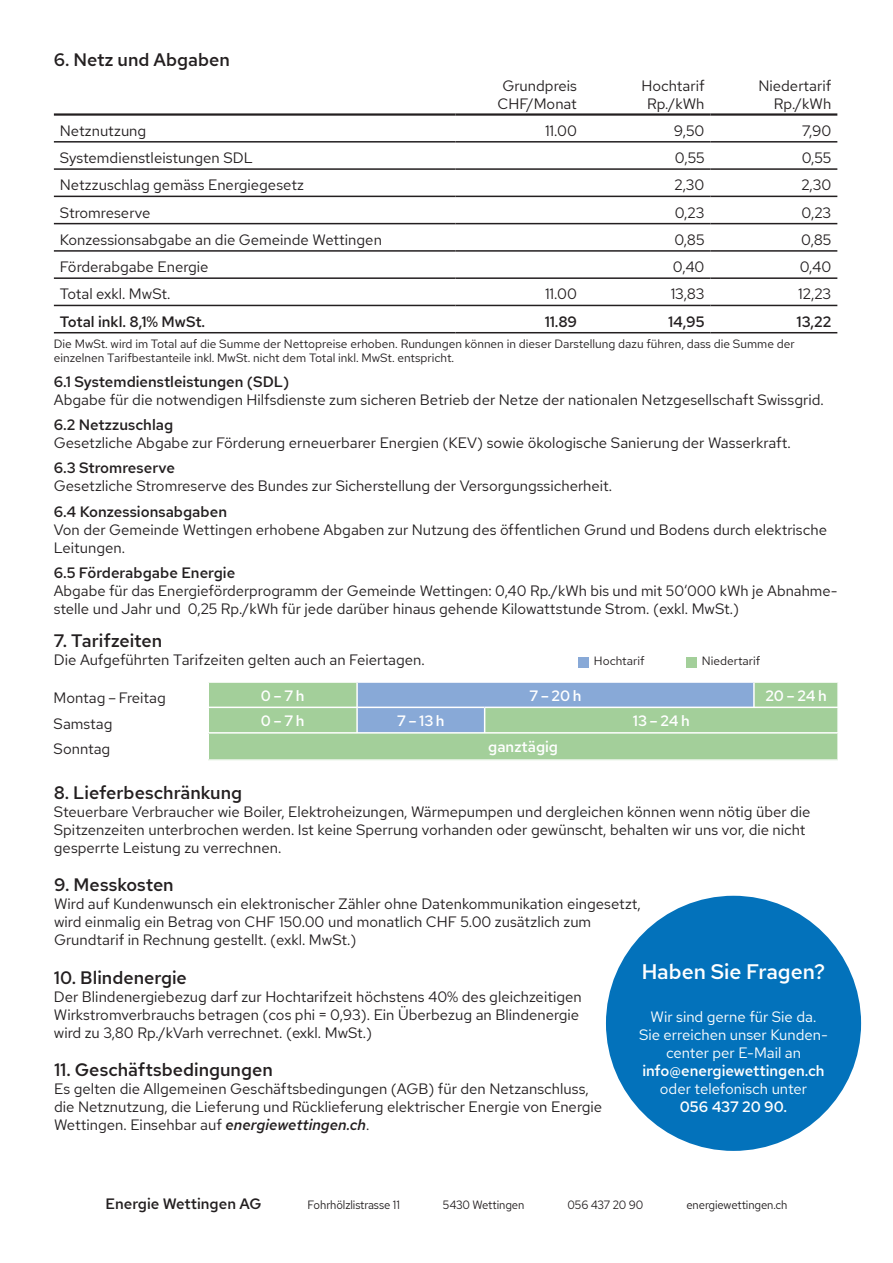
<style>
.page{position:relative;width:893px;height:1263px;background:#fff}
.page>*{position:absolute;margin:0;border:0;box-sizing:border-box;transform-origin:0 0}
.t1{font:500 21px "Red Hat Text";color:#fff}
.t2{font:500 18px "Red Hat Text";color:#231f20}
.t3{font:15px/18px "Red Hat Text";color:#231f20}
.t4{font:500 15px "Red Hat Text";color:#231f20}
.t5{font:15px/18px "Red Hat Text";color:#fff;text-align:center}
.t6{font:500 15px "Red Hat Text";color:#fff}
.t7{font:12px/14.4px "Red Hat Text";color:#231f20}
.t8{font:12px "Red Hat Text";color:#231f20;scale:.95 1}
.s1{font-weight:500;font-style:italic}
.s2{font-weight:500}
</style>
<div class="page">
<svg style="left:208px;top:682px;width:630px;height:50px;background:#9dc2b7"></svg>
<hr style="left:837px;top:708px;width:2px;height:26px;background:#fff">
<div style="left:208px;top:733px;width:630px;height:27px;background:#a3cf9a"></div>
<hr style="left:207px;top:732px;width:632px;height:2px;background:#fff">
<hr style="left:207px;top:734px;width:2px;height:25px;background:#fff">
<hr style="left:837px;top:734px;width:2px;height:25px;background:#fff">
<hr style="left:207px;top:759px;width:632px;height:2px;background:#fff">
<div style="left:578px;top:657px;width:11px;height:10px;background:#88a9d7"></div>
<div style="left:687px;top:657px;width:10px;height:10px;background:#a3cf9a"></div>
<div style="left:606px;top:896px;width:255px;height:255px;background:#0372bb;border-radius:50%"></div>
<hr style="left:54px;top:168px;width:401px;height:2px;background:#231f20">
<hr style="left:455px;top:168px;width:128px;height:2px;background:#231f20">
<hr style="left:583px;top:168px;width:127px;height:2px;background:#231f20">
<hr style="left:710px;top:168px;width:127px;height:2px;background:#231f20">
<hr style="left:54px;top:196px;width:401px;height:1px;background:#231f20">
<hr style="left:455px;top:196px;width:128px;height:1px;background:#231f20">
<hr style="left:583px;top:196px;width:127px;height:1px;background:#231f20">
<hr style="left:710px;top:196px;width:127px;height:1px;background:#231f20">
<hr style="left:54px;top:223px;width:401px;height:1px;background:#231f20">
<hr style="left:455px;top:223px;width:128px;height:1px;background:#231f20">
<hr style="left:583px;top:223px;width:127px;height:1px;background:#231f20">
<hr style="left:710px;top:223px;width:127px;height:1px;background:#231f20">
<hr style="left:54px;top:250px;width:401px;height:2px;background:#231f20">
<hr style="left:455px;top:250px;width:128px;height:2px;background:#231f20">
<hr style="left:583px;top:250px;width:127px;height:2px;background:#231f20">
<hr style="left:710px;top:250px;width:127px;height:2px;background:#231f20">
<hr style="left:54px;top:277px;width:401px;height:2px;background:#231f20">
<hr style="left:455px;top:277px;width:128px;height:2px;background:#231f20">
<hr style="left:583px;top:277px;width:127px;height:2px;background:#231f20">
<hr style="left:710px;top:277px;width:127px;height:2px;background:#231f20">
<hr style="left:54px;top:305px;width:401px;height:1px;background:#231f20">
<hr style="left:455px;top:305px;width:128px;height:1px;background:#231f20">
<hr style="left:583px;top:305px;width:127px;height:1px;background:#231f20">
<hr style="left:710px;top:305px;width:127px;height:1px;background:#231f20">
<hr style="left:54px;top:332px;width:401px;height:1px;background:#231f20">
<hr style="left:455px;top:332px;width:128px;height:1px;background:#231f20">
<hr style="left:583px;top:332px;width:127px;height:1px;background:#231f20">
<hr style="left:710px;top:332px;width:127px;height:1px;background:#231f20">
<hr style="left:54px;top:113px;width:401px;height:3px;background:#231f20">
<hr style="left:455px;top:113px;width:128px;height:3px;background:#231f20">
<hr style="left:583px;top:113px;width:127px;height:3px;background:#231f20">
<hr style="left:710px;top:113px;width:127px;height:3px;background:#231f20">
<hr style="left:54px;top:141px;width:401px;height:2px;background:#231f20">
<hr style="left:455px;top:141px;width:128px;height:2px;background:#231f20">
<hr style="left:583px;top:141px;width:127px;height:2px;background:#231f20">
<hr style="left:710px;top:141px;width:127px;height:2px;background:#231f20">
<p class="t2" style="left:54px;top:48px;width:178px">6. Netz und Abgaben</p>
<p class="t3" style="left:498px;top:76px;width:81px;text-align:center">Grundpreis<br>CHF/Monat</p>
<p class="t3" style="left:641px;top:76px;width:65px;text-align:center">Hochtarif<br>Rp./kWh</p>
<p class="t3" style="left:758px;top:76px;width:74px;text-align:right">Niedertarif<br>Rp./kWh</p>
<p class="t3" style="left:60px;top:121px;width:88px">Netznutzung</p>
<p class="t3" style="left:545px;top:121px;width:33px">11.00</p>
<p class="t3" style="left:674px;top:121px;width:32px">9,50</p>
<p class="t3" style="left:802px;top:121px;width:31px">7,90</p>
<p class="t3" style="left:60px;top:149px;width:194px">Systemdienstleistungen SDL</p>
<p class="t3" style="left:675px;top:149px;width:31px">0,55</p>
<p class="t3" style="left:802px;top:149px;width:31px">0,55</p>
<p class="t3" style="left:60px;top:176px;width:246px">Netzzuschlag gemäss Energiegesetz</p>
<p class="t3" style="left:675px;top:176px;width:31px">2,30</p>
<p class="t3" style="left:801px;top:176px;width:31px">2,30</p>
<p class="t3" style="left:60px;top:203px;width:92px">Stromreserve</p>
<p class="t3" style="left:675px;top:203px;width:31px">0,23</p>
<p class="t3" style="left:801px;top:203px;width:31px">0,23</p>
<p class="t3" style="left:60px;top:230px;width:324px">Konzessionsabgabe an die Gemeinde Wettingen</p>
<p class="t3" style="left:674px;top:230px;width:32px">0,85</p>
<p class="t3" style="left:801px;top:230px;width:32px">0,85</p>
<p class="t3" style="left:60px;top:258px;width:150px">Förderabgabe Energie</p>
<p class="t3" style="left:673px;top:258px;width:33px">0,40</p>
<p class="t3" style="left:800px;top:258px;width:33px">0,40</p>
<p class="t3" style="left:60px;top:285px;width:112px">Total exkl. MwSt.</p>
<p class="t3" style="left:545px;top:285px;width:33px">11.00</p>
<p class="t3" style="left:671px;top:285px;width:35px">13,83</p>
<p class="t3" style="left:798px;top:285px;width:35px">12,23</p>
<p class="t4" style="left:60px;top:312px;width:147px">Total inkl. 8,1% MwSt.</p>
<p class="t4" style="left:545px;top:312px;width:34px">11.89</p>
<p class="t4" style="left:668px;top:312px;width:38px">14,95</p>
<p class="t4" style="left:797px;top:312px;width:36px">13,22</p>
<p class="t7" style="left:54px;top:336px;width:742px">Die MwSt. wird im Total auf die Summe der Nettopreise erhoben. Rundungen können in dieser Darstellung dazu führen, dass die Summe der einzelnen Tarifbestanteile inkl. MwSt. nicht dem Total inkl. MwSt. entspricht.</p>
<p class="t4" style="left:54px;top:372px;width:237px">6.1 Systemdienstleistungen (SDL)</p>
<p class="t3" style="left:54px;top:390px;width:771px">Abgabe für die notwendigen Hilfsdienste zum sicheren Betrieb der Netze der nationalen Netzgesellschaft Swissgrid.</p>
<p class="t4" style="left:54px;top:415px;width:121px">6.2 Netzzuschlag</p>
<p class="t3" style="left:54px;top:434px;width:739px">Gesetzliche Abgabe zur Förderung erneuerbarer Energien (KEV) sowie ökologische Sanierung der Wasserkraft.</p>
<p class="t4" style="left:54px;top:458px;width:123px">6.3 Stromreserve</p>
<p class="t3" style="left:54px;top:477px;width:560px">Gesetzliche Stromreserve des Bundes zur Sicherstellung der Versorgungssicherheit.</p>
<p class="t4" style="left:54px;top:501px;width:175px">6.4 Konzessionsabgaben</p>
<p class="t3" style="left:54px;top:520px;width:775px">Von der Gemeinde Wettingen erhobene Abgaben zur Nutzung des öffentlichen Grund und Bodens durch elektrische<br>Leitungen.</p>
<p class="t4" style="left:54px;top:563px;width:183px">6.5 Förderabgabe Energie</p>
<p class="t3" style="left:54px;top:581px;width:785px">Abgabe für das Energieförderprogramm der Gemeinde Wettingen: 0,40 Rp./kWh bis und mit 50‘000 kWh je Abnahme&shy;stelle und Jahr und 0,25 Rp./kWh für jede darüber hinaus gehende Kilowattstunde Strom. (exkl. MwSt.)</p>
<p class="t2" style="left:54px;top:629px;width:110px">7. Tarifzeiten</p>
<p class="t3" style="left:54px;top:651px;width:372px">Die Aufgeführten Tarifzeiten gelten auch an Feiertagen.</p>
<p class="t7" style="left:594px;top:654px;width:52px">Hochtarif</p>
<p class="t7" style="left:702px;top:654px;width:60px">Niedertarif</p>
<p class="t3" style="left:54px;top:689px;width:114px">Montag – Freitag</p>
<p class="t6" style="left:261px;top:686px;width:45px">0–7h</p>
<p class="t6" style="left:529px;top:686px;width:54px">7–20h</p>
<p class="t6" style="left:765px;top:686px;width:63px">20–24h</p>
<p class="t3" style="left:54px;top:714px;width:61px">Samstag</p>
<p class="t6" style="left:261px;top:711px;width:45px">0–7h</p>
<p class="t6" style="left:397px;top:711px;width:49px">7–13h</p>
<p class="t6" style="left:633px;top:711px;width:58px">13–24h</p>
<p class="t3" style="left:54px;top:740px;width:58px">Sonntag</p>
<p class="t6" style="left:488px;top:737px;width:71px">ganztägig</p>
<p class="t2" style="left:54px;top:781px;width:190px">8. Lieferbeschränkung</p>
<p class="t3" style="left:54px;top:802px;width:758px">Steuerbare Verbraucher wie Boiler, Elektroheizungen, Wärmepumpen und dergleichen können wenn nötig über die<br>Spitzenzeiten unterbrochen werden. Ist keine Sperrung vorhanden oder gewünscht, behalten wir uns vor, die nicht gesperrte Leistung zu verrechnen.</p>
<p class="t2" style="left:54px;top:873px;width:121px">9. Messkosten</p>
<p class="t3" style="left:54px;top:895px;width:588px">Wird auf Kundenwunsch ein elektronischer Zähler ohne Datenkommunikation eingesetzt, wird einmalig ein Betrag von CHF 150.00 und monatlich CHF 5.00 zusätzlich zum<br>Grundtarif in Rechnung gestellt. (exkl. MwSt.)</p>
<p class="t2" style="left:54px;top:965px;width:135px">10. Blindenergie</p>
<p class="t3" style="left:54px;top:987px;width:529px">Der Blindenergiebezug darf zur Hochtarifzeit höchstens 40% des gleichzeitigen<br>Wirkstromverbrauchs betragen (cos phi = 0,93). Ein Überbezug an Blindenergie wird zu 3,80 Rp./kVarh verrechnet. (exkl. MwSt.)</p>
<p class="t2" style="left:54px;top:1058px;width:220px">11. Geschäftsbedingungen</p>
<p class="t3" style="left:54px;top:1080px;width:550px">Es gelten die Allgemeinen Geschäftsbedingungen (AGB) für den Netzanschluss, die Netznutzung, die Lieferung und Rücklieferung elektrischer Energie von Energie<br>Wettingen. Einsehbar auf <span class="s1">energiewettingen.ch</span>.</p>
<p class="t1" style="left:642px;top:958px;width:185px">Haben Sie Fragen?</p>
<p class="t5" style="left:639px;top:1008px;width:190px">Wir sind gerne für Sie da.<br>Sie erreichen unser Kunden&shy;center per E-Mail an <span class="s2">info@energiewettingen.ch </span>oder telefonisch unter<br><span class="s2">056 437 20 90.</span></p>
<p class="t4" style="left:105px;top:1194px;width:158px">Energie Wettingen AG</p>
<p class="t8" style="left:308px;top:1197px;width:99px">Fohrhölzlistrasse 11</p>
<p class="t8" style="left:443px;top:1197px;width:87px">5430 Wettingen</p>
<p class="t8" style="left:568px;top:1197px;width:81px">056 437 20 90</p>
<p class="t8" style="left:686px;top:1197px;width:108px">energiewettingen.ch</p>
</div>
